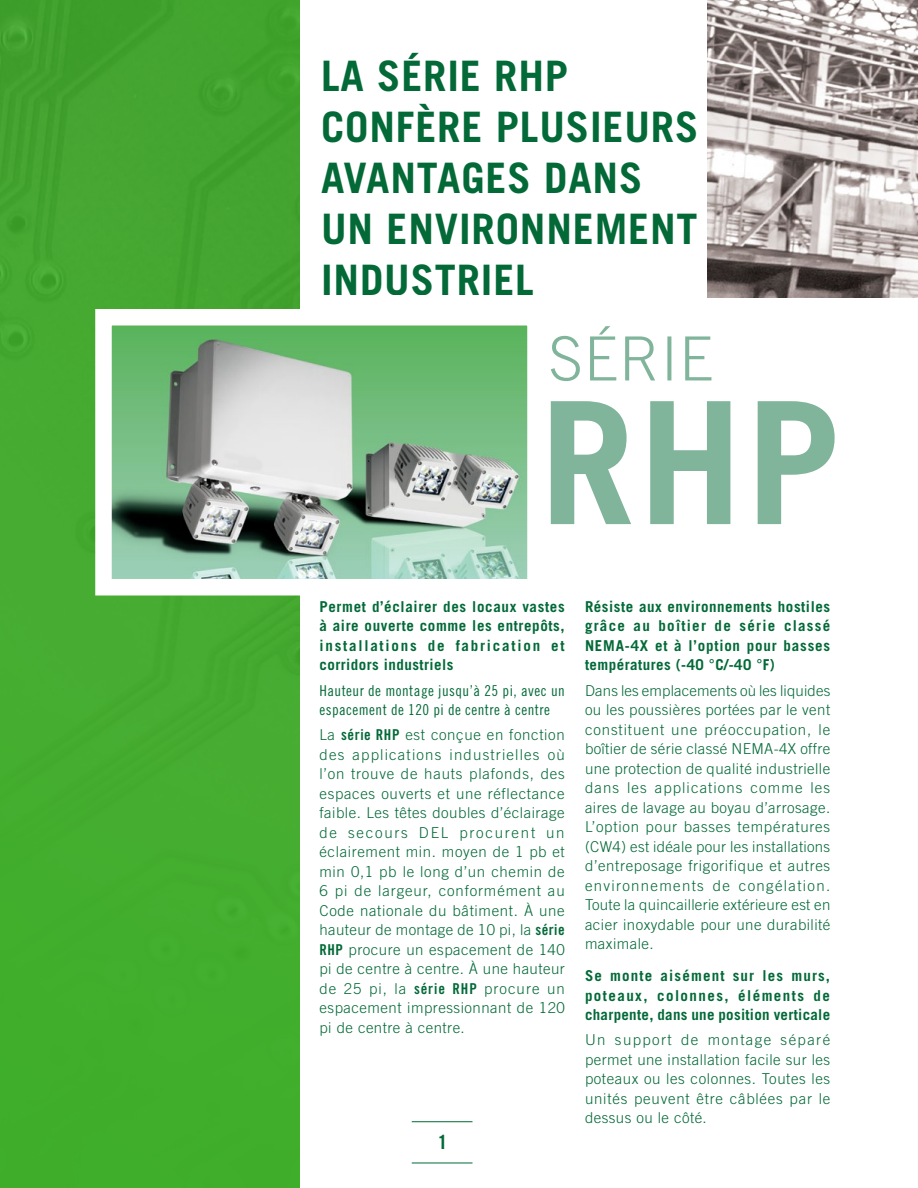
<style>
.page{position:relative;width:918px;height:1188px;background:#fff}
.page>*{position:absolute;margin:0;border:0;box-sizing:border-box;transform-origin:0 0}
.t1{font:700 42px/51px "Trade Gothic LT Std";letter-spacing:.02em;color:#026937}
.t2{font:700 19.5px "Trade Gothic LT Std";color:#026937}
.t3{font:300 15px/19.5px "Trade Gothic LT Std";letter-spacing:.03em;color:#026937;text-align:justify}
.t4{font:700 15px/19.5px "Trade Gothic LT Std";letter-spacing:.055em;color:#026937;text-align:justify}
.t5{font:15px/19.5px "Trade Gothic LT Std Cn 18";letter-spacing:.03em;color:#026937}
.s1{font-family:"Trade Gothic LT Std Bd Cn 20";font-weight:400}
</style>
<div class="page">
<img style="left:708px;top:0;width:210px;height:298px">
<svg style="left:551px;top:401px;width:284px;height:123px"></svg>
<hr style="left:412px;top:1121px;width:60px;height:1px;background:#026937">
<hr style="left:412px;top:1163px;width:60px;height:1px;background:#026937">
<img style="left:0;top:0;width:299px;height:1188px">
<img style="left:112px;top:326px;width:415px;height:253px">
<svg style="left:551px;top:326px;width:160px;height:55px"></svg>
<h1 class="t1" style="left:321px;top:49px;width:379px">LA SÉRIE RHP<br>CONFÈRE PLUSIEURS<br>AVANTAGES DANS<br>UN ENVIRONNEMENT<br>INDUSTRIEL</h1>
<p class="t4" style="left:320px;top:597px;width:247px">Permet d’éclairer des locaux vastes à aire ouverte comme les entrepôts, installations de fabrication et corridors industriels</p>
<p class="t5" style="left:320px;top:680px;width:247px">Hauteur de montage jusqu’à 25 pi, avec un espacement de 120 pi de centre à centre</p>
<p class="t3" style="left:320px;top:725px;width:247px">La <span class="s1">série RHP</span> est conçue en fonction des applications industrielles où l’on trouve de hauts plafonds, des espaces ouverts et une réflectance faible. Les têtes doubles d’éclairage de secours DEL procurent un éclairement min. moyen de 1 pb et min 0,1 pb le long d’un chemin de 6 pi de largeur, conformément au Code nationale du bâtiment. À une hauteur de montage de 10 pi, la <span class="s1">série RHP</span> procure un espacement de 140 pi de centre à centre. À une hauteur de 25 pi, la <span class="s1">série RHP</span> procure un espacement impressionnant de 120 pi de centre à centre.</p>
<h2 class="t2" style="left:437px;top:1130px;width:12px">1</h2>
<p class="t4" style="left:585px;top:597px;width:247px">Résiste aux environnements hostiles grâce au boîtier de série classé NEMA-4X et à l’option pour basses températures (-40 °C/-40 °F)</p>
<p class="t3" style="left:585px;top:680px;width:247px">Dans les emplacements où les liquides ou les poussières portées par le vent constituent une préoccupation, le boîtier de série classé NEMA-4X offre une protection de qualité industrielle dans les applications comme les aires de lavage au boyau d’arrosage.<br>L’option pour basses températures (CW4) est idéale pour les installations d’entreposage frigorifique et autres environnements de congélation.<br>Toute la quincaillerie extérieure est en acier inoxydable pour une durabilité maximale.</p>
<p class="t4" style="left:585px;top:966px;width:247px">Se monte aisément sur les murs, poteaux, colonnes, éléments de charpente, dans une position verticale</p>
<p class="t3" style="left:585px;top:1030px;width:247px">Un support de montage séparé permet une installation facile sur les poteaux ou les colonnes. Toutes les unités peuvent être câblées par le dessus ou le côté.</p>
</div>
